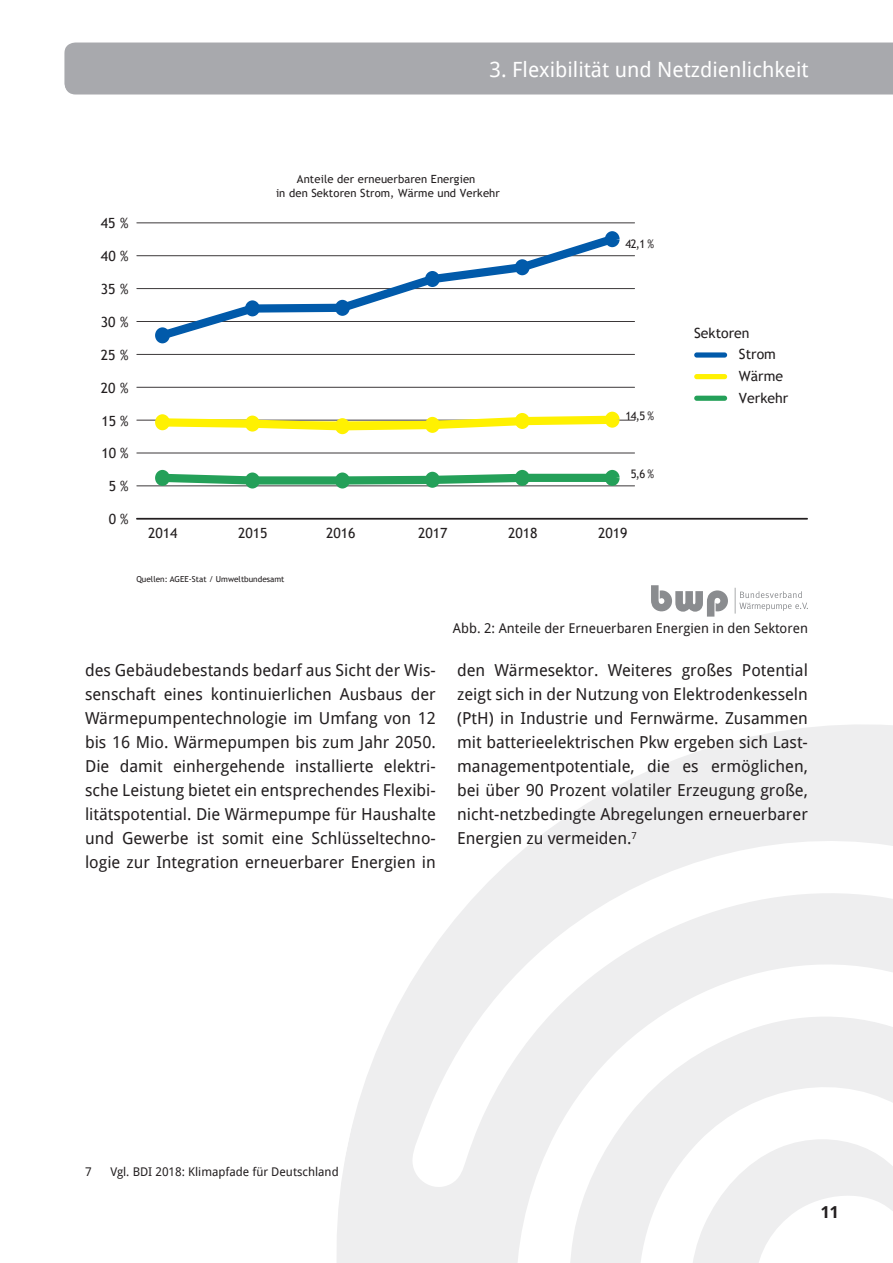
<style>
.page{position:relative;width:893px;height:1263px;background:#fff}
.page>*{position:absolute;margin:0;border:0;box-sizing:border-box;transform-origin:0 0}
.Numerierung{font:21px "Droid Sans";color:#fff}
.t1{font:16.5px/24px "Droid Sans";color:#231f20;text-align:justify}
.t2{font:700 16.5px "Droid Sans";color:#231f20}
.t3{font:14.1px/21.8px "Trebuchet MS";color:#231f20}
.t4{font:13.5px "Droid Sans";color:#231f20}
.Fußnote{font:12px "Droid Sans";color:#231f20}
.t5{font:11.7px "Trebuchet MS";color:#231f20;scale:.95 1}
.t6{font:11.25px/13.5px "Trebuchet MS";letter-spacing:.01em;color:#231f20;text-align:center}
.t7{font:8.25px "Trebuchet MS";color:#231f20}
</style>
<div class="page">
<svg style="left:337px;top:725px;width:556px;height:538px;fill:#eeeeef"></svg>
<div style="left:65px;top:43px;width:828px;height:52px;background:#a8a9ad"></div>
<hr style="left:136px;top:222px;width:499px;height:1px;background:#231f20">
<hr style="left:136px;top:288px;width:499px;height:1px;background:#231f20">
<hr style="left:136px;top:321px;width:499px;height:1px;background:#231f20">
<hr style="left:136px;top:354px;width:499px;height:1px;background:#231f20">
<hr style="left:136px;top:387px;width:499px;height:1px;background:#231f20">
<hr style="left:136px;top:420px;width:499px;height:1px;background:#231f20">
<hr style="left:136px;top:453px;width:499px;height:1px;background:#231f20">
<hr style="left:136px;top:485px;width:499px;height:1px;background:#231f20">
<hr style="left:136px;top:518px;width:672px;height:2px;background:#231f20">
<svg style="left:651px;top:585px;width:157px;height:32px"></svg>
<hr style="left:136px;top:255px;width:499px;height:1px;background:#231f20">
<svg style="left:152px;top:231px;width:470px;height:113px"></svg>
<div style="left:155px;top:327px;width:15px;height:16px;border:8px solid #015aaa;border-radius:50%"></div>
<div style="left:245px;top:300px;width:15px;height:16px;border:8px solid #015aaa;border-radius:50%"></div>
<div style="left:335px;top:300px;width:15px;height:16px;border:8px solid #015aaa;border-radius:50%"></div>
<div style="left:425px;top:271px;width:15px;height:16px;border:8px solid #015aaa;border-radius:50%"></div>
<div style="left:515px;top:259px;width:15px;height:16px;border:8px solid #015aaa;border-radius:50%"></div>
<div style="left:605px;top:231px;width:15px;height:16px;border:8px solid #015aaa;border-radius:50%"></div>
<svg style="left:154px;top:411px;width:467px;height:24px"></svg>
<div style="left:155px;top:414px;width:15px;height:16px;background:#fff101;border:8px solid #fff101;border-radius:50%"></div>
<div style="left:245px;top:416px;width:15px;height:16px;background:#fff101;border:8px solid #fff101;border-radius:50%"></div>
<div style="left:335px;top:418px;width:15px;height:16px;background:#fff101;border:8px solid #fff101;border-radius:50%"></div>
<div style="left:425px;top:417px;width:15px;height:16px;background:#fff101;border:8px solid #fff101;border-radius:50%"></div>
<div style="left:515px;top:413px;width:15px;height:16px;background:#fff101;border:8px solid #fff101;border-radius:50%"></div>
<div style="left:605px;top:412px;width:15px;height:16px;background:#fff101;border:8px solid #fff101;border-radius:50%"></div>
<svg style="left:154px;top:469px;width:466px;height:20px"></svg>
<div style="left:155px;top:470px;width:15px;height:16px;border:8px solid #24a059;border-radius:50%"></div>
<div style="left:245px;top:472px;width:15px;height:16px;border:8px solid #24a059;border-radius:50%"></div>
<div style="left:335px;top:472px;width:15px;height:16px;border:8px solid #24a059;border-radius:50%"></div>
<div style="left:425px;top:472px;width:15px;height:16px;border:8px solid #24a059;border-radius:50%"></div>
<div style="left:515px;top:470px;width:15px;height:16px;border:8px solid #24a059;border-radius:50%"></div>
<div style="left:605px;top:470px;width:15px;height:16px;border:8px solid #24a059;border-radius:50%"></div>
<div style="left:694px;top:352px;width:33px;height:6px;background:#015aaa;border-radius:3px"></div>
<div style="left:694px;top:374px;width:33px;height:5px;background:#fff101;border-radius:3px"></div>
<div style="left:694px;top:396px;width:33px;height:5px;background:#24a059;border-radius:3px"></div>
<p class="Numerierung" style="left:490px;top:56px;width:321px">3. Flexibilität und Netzdienlichkeit</p>
<p class="Numerierung" style="left:765px;top:56px;width:44px">Xxxx</p>
<p class="t3" style="left:101px;top:212px;width:29px">45 %</p>
<p class="t3" style="left:101px;top:245px;width:29px">40 %</p>
<p class="t6" style="left:276px;top:172px;width:225px">Anteile der erneuerbaren Energien<br>in den Sektoren Strom, Wärme und Verkehr</p>
<p class="t5" style="left:625px;top:236px;width:32px">42,1 %</p>
<p class="t3" style="left:101px;top:278px;width:29px">35 %</p>
<p class="t3" style="left:101px;top:311px;width:29px">30 %</p>
<p class="t3" style="left:101px;top:344px;width:29px">25 %</p>
<p class="t3" style="left:101px;top:377px;width:29px">20 %</p>
<p class="t3" style="left:101px;top:409px;width:29px">15 %</p>
<p class="t3" style="left:101px;top:442px;width:29px">10 %</p>
<p class="t3" style="left:109px;top:475px;width:22px">5 %</p>
<p class="t3" style="left:109px;top:508px;width:22px">0 %</p>
<p class="t5" style="left:625px;top:409px;width:32px">14,5 %</p>
<p class="t5" style="left:631px;top:467px;width:26px">5,6 %</p>
<p class="t3" style="left:508px;top:522px;width:31px">2018</p>
<p class="t3" style="left:148px;top:522px;width:31px">2014</p>
<p class="t3" style="left:238px;top:522px;width:31px">2015</p>
<p class="t3" style="left:418px;top:522px;width:31px">2017</p>
<p class="t3" style="left:598px;top:522px;width:31px">2019</p>
<p class="t7" style="left:136px;top:574px;width:150px">Quellen: AGEE-Stat / Umweltbundesamt</p>
<p class="t3" style="left:326px;top:522px;width:31px">2016</p>
<p class="t3" style="left:694px;top:322px;width:57px">Sektoren</p>
<p class="t3" style="left:739px;top:343px;width:46px">Strom<br>Wärme</p>
<p class="t3" style="left:739px;top:387px;width:51px">Verkehr</p>
<p class="t4" style="left:453px;top:620px;width:356px">Abb. 2: Anteile der Erneuerbaren Energien in den Sektoren</p>
<p class="t1" style="left:85px;top:658px;width:352px">des Gebäudebestands bedarf aus Sicht der Wis&shy;senschaft eines kontinuierlichen Ausbaus der Wärmepumpentechnologie im Umfang von 12 bis 16 Mio. Wärmepumpen bis zum Jahr 2050.<br>Die damit einhergehende installierte elektri&shy;sche Leistung bietet ein entsprechendes Flexibi&shy;litätspotential. Die Wärmepumpe für Haushalte und Gewerbe ist somit eine Schlüsseltechno&shy;logie zur Integration erneuerbarer Energien in</p>
<p class="t1" style="left:457px;top:658px;width:352px">den Wärmesektor. Weiteres großes Potential zeigt sich in der Nutzung von Elektrodenkesseln (PtH) in Industrie und Fernwärme. Zusammen mit batterieelektrischen Pkw ergeben sich Last&shy;managementpotentiale, die es ermöglichen, bei über 90 Prozent volatiler Erzeugung große, nicht-netzbedingte Abregelungen erneuerbarer Energien zu vermeiden.<sup>7</sup></p>
<p class="Fußnote" style="left:85px;top:1164px;width:8px">7</p>
<p class="Fußnote" style="left:111px;top:1164px;width:230px">Vgl. BDI 2018: Klimapfade für Deutschland</p>
<p class="t2" style="left:821px;top:1202px;width:20px">11</p>
</div>
